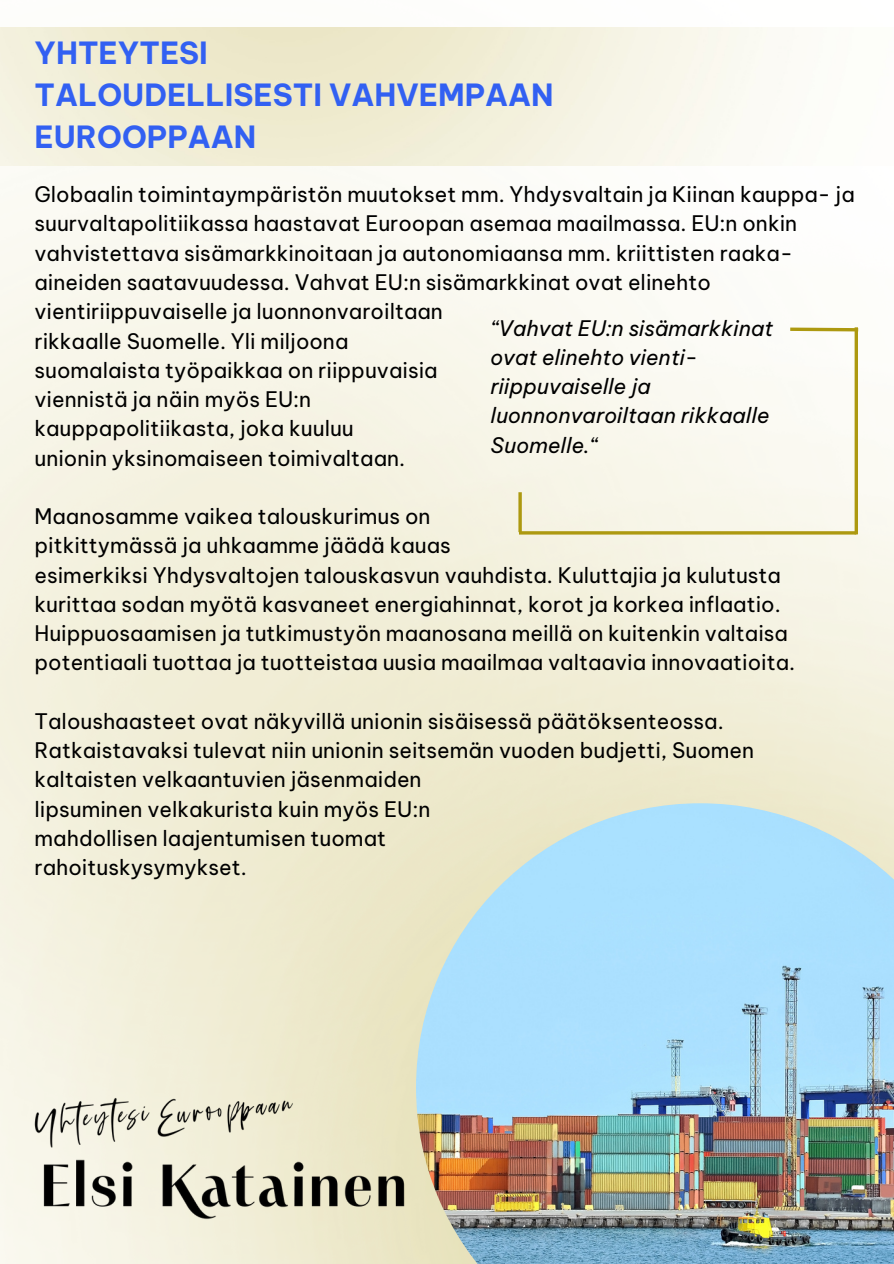
<style>
.page{position:relative;width:894px;height:1264px;background:#fff}
.page>*{position:absolute;margin:0;border:0;box-sizing:border-box;transform-origin:0 0}
.t1{font:700 30px/41.7px "Be Vietnam Pro";color:#3260f2}
.t2{font:21px/29.2px "Be Vietnam Pro";color:#000}
.t3{font:italic 21px/29.2px "Be Vietnam Pro";color:#000}
</style>
<div class="page">
<img style="left:0;top:27px;width:893px;height:1236px">
<img style="left:416px;top:803px;width:477px;height:460px">
<img style="left:0;top:28px;width:893px;height:137px">
<hr style="left:519px;top:531px;width:337px;height:3px;background:#ad9910">
<hr style="left:854px;top:327px;width:3px;height:207px;background:#ad9910">
<hr style="left:518px;top:492px;width:3px;height:40px;background:#ad9910">
<svg style="left:786px;top:326px;width:75px;height:7px"></svg>
<img style="left:14px;top:1072px;width:301px;height:96px">
<img style="left:17px;top:1138px;width:418px;height:125px">
<p class="t1" style="left:34px;top:32px;width:520px">YHTEYTESI<br>TALOUDELLISESTI VAHVEMPAAN<br>EUROOPPAAN</p>
<p class="t2" style="left:34px;top:180px;width:821px">Globaalin toimintaympäristön muutokset mm. Yhdysvaltain ja Kiinan kauppa- ja suurvaltapolitiikassa haastavat Euroopan asemaa maailmassa. EU:n onkin vahvistettava sisämarkkinoitaan ja autonomiaansa mm. kriittisten raaka&shy;aineiden saatavuudessa. Vahvat EU:n sisämarkkinat ovat elinehto vientiriippuvaiselle ja luonnonvaroiltaan</p>
<p class="t2" style="left:34px;top:326px;width:315px">rikkaalle Suomelle. Yli miljoona</p>
<p class="t2" style="left:34px;top:355px;width:404px">suomalaista työpaikkaa on riippuvaisia</p>
<p class="t2" style="left:34px;top:385px;width:278px">viennistä ja näin myös EU:n</p>
<p class="t2" style="left:34px;top:414px;width:321px">kauppapolitiikasta, joka kuuluu</p>
<p class="t2" style="left:34px;top:443px;width:372px">unionin yksinomaiseen toimivaltaan.</p>
<p class="t2" style="left:34px;top:502px;width:397px">Maanosamme vaikea talouskurimus on</p>
<p class="t2" style="left:34px;top:531px;width:418px">pitkittymässä ja uhkaamme jäädä kauas</p>
<p class="t2" style="left:34px;top:560px;width:762px">esimerkiksi Yhdysvaltojen talouskasvun vauhdista. Kuluttajia ja kulutusta kurittaa sodan myötä kasvaneet energiahinnat, korot ja korkea inflaatio.<br>Huippuosaamisen ja tutkimustyön maanosana meillä on kuitenkin valtaisa potentiaali tuottaa ja tuotteistaa uusia maailmaa valtaavia innovaatioita.</p>
<p class="t2" style="left:34px;top:706px;width:721px">Taloushaasteet ovat näkyvillä unionin sisäisessä päätöksenteossa.<br>Ratkaistavaksi tulevat niin unionin seitsemän vuoden budjetti, Suomen kaltaisten velkaantuvien jäsenmaiden</p>
<p class="t2" style="left:34px;top:794px;width:397px">lipsuminen velkakurista kuin myös EU:n</p>
<p class="t2" style="left:34px;top:823px;width:353px">mahdollisen laajentumisen tuomat</p>
<p class="t2" style="left:34px;top:853px;width:214px">rahoituskysymykset.</p>
<p class="t3" style="left:490px;top:313px;width:284px">“Vahvat EU:n sisämarkkinat ovat elinehto vienti&shy;riippuvaiselle ja luonnonvaroiltaan rikkaalle<br>Suomelle.“</p>
</div>
